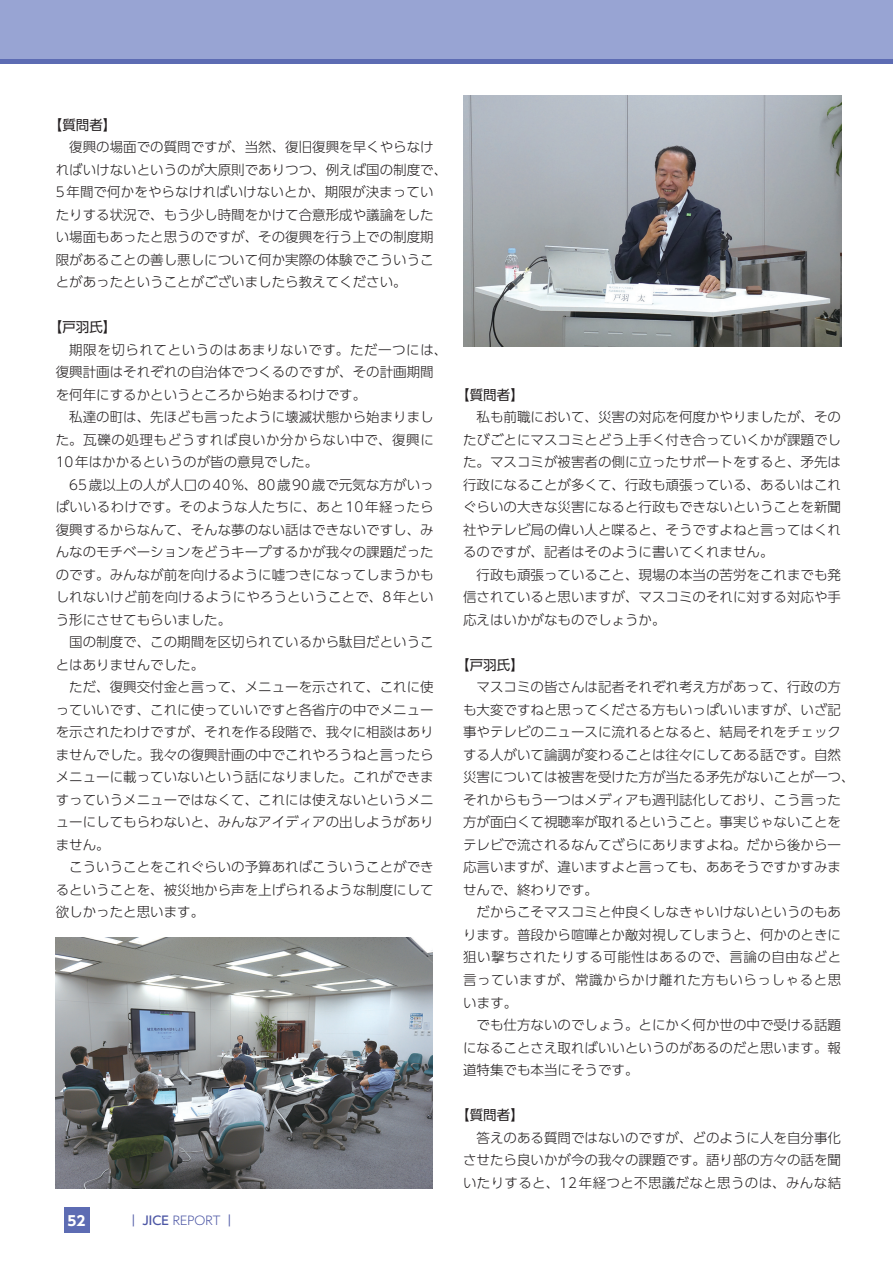
<style>
.page{position:relative;width:893px;height:1263px;background:#fff}
.page>*{position:absolute;margin:0;border:0;box-sizing:border-box;transform-origin:0 0}
.t1{font:300 13.5px/22.5px "UD Shin Go Pro";color:#231f20;text-align:justify}
.t2{font:13.5px "UD Shin Go Pro";color:#231f20}
.t3{font:700 13.5px "UD Shin Go Pro";color:#fff}
.t4{font:500 12px "UD Shin Go Pro";color:#4d57a5}
.s1{font-weight:300}
</style>
<div class="page">
<hr style="left:892px;top:0;width:1px;height:64px;background:#98a4d3">
<div style="left:0;top:0;width:892px;height:64px;background:#98a4d3"></div>
<hr style="left:0;top:60px;width:893px;height:4px;background:#5d6cb3">
<div style="left:64px;top:1208px;width:25px;height:25px;background:#5d6cb3"></div>
<img style="left:55px;top:937px;width:378px;height:252px">
<img style="left:464px;top:95px;width:377px;height:252px">
<p class="t2" style="left:49px;top:114px;width:69px">【質問者】</p>
<p class="t1" style="left:56px;top:135px;width:393px;text-align:left;text-indent:14px">復興の場面での質問ですが、当然、復旧復興を早くやらなければいけないというのが大原則でありつつ、例えば国の制度で、<br>5年間で何かをやらなければいけないとか、期限が決まっていたりする状況で、もう少し時間をかけて合意形成や議論をしたい場面もあったと思うのですが、その復興を行う上での制度期限があることの善し悪しについて何か実際の体験でこういうことがあったということがございましたら教えてください。</p>
<p class="t2" style="left:49px;top:316px;width:69px">【戸羽氏】</p>
<p class="t1" style="left:56px;top:338px;width:393px;text-align:left;text-indent:14px">期限を切られてというのはあまりないです。ただ一つには、復興計画はそれぞれの自治体でつくるのですが、その計画期間を何年にするかというところから始まるわけです。</p>
<p class="t1" style="left:56px;top:405px;width:380px;text-indent:14px">私達の町は、先ほども言ったように壊滅状態から始まりました。瓦礫の処理もどうすれば良いか分からない中で、復興に10年はかかるというのが皆の意見でした。</p>
<p class="t1" style="left:56px;top:473px;width:380px;text-indent:14px">65歳以上の人が人口の40%、80歳90歳で元気な方がいっぱいいるわけです。そのような人たちに、あと10年経ったら復興するからなんて、そんな夢のない話はできないですし、みんなのモチベーションをどうキープするかが我々の課題だったのです。みんなが前を向けるように嘘つきになってしまうかもしれないけど前を向けるようにやろうということで、8年という形にさせてもらいました。</p>
<p class="t1" style="left:56px;top:630px;width:380px;text-indent:14px">国の制度で、この期間を区切られているから駄目だということはありませんでした。</p>
<p class="t1" style="left:56px;top:675px;width:380px;text-indent:14px">ただ、復興交付金と言って、メニューを示されて、これに使っていいです、これに使っていいですと各省庁の中でメニューを示されたわけですが、それを作る段階で、我々に相談はありませんでした。我々の復興計画の中でこれやろうねと言ったらメニューに載っていないという話になりました。これができますっていうメニューではなくて、これには使えないというメニューにしてもらわないと、みんなアイディアの出しようがありません。</p>
<p class="t1" style="left:56px;top:855px;width:380px;text-indent:14px">こういうことをこれぐらいの予算あればこういうことができるということを、被災地から声を上げられるような制度にして欲しかったと思います。</p>
<p class="t3" style="left:68px;top:1209px;width:19px">52</p>
<p class="t4" style="left:128px;top:1211px;width:110px">｜ JICE <span class="s1">REPORT</span> ｜</p>
<p class="t2" style="left:456px;top:384px;width:69px">【質問者】</p>
<p class="t1" style="left:463px;top:405px;width:379px;text-indent:14px">私も前職において、災害の対応を何度かやりましたが、そのたびごとにマスコミとどう上手く付き合っていくかが課題でした。マスコミが被害者の側に立ったサポートをすると、矛先は行政になることが多くて、行政も頑張っている、あるいはこれぐらいの大きな災害になると行政もできないということを新聞社やテレビ局の偉い人と喋ると、そうですよねと言ってはくれるのですが、記者はそのように書いてくれません。</p>
<p class="t1" style="left:463px;top:563px;width:379px;text-indent:14px">行政も頑張っていること、現場の本当の苦労をこれまでも発信されていると思いますが、マスコミのそれに対する対応や手応えはいかがなものでしょうか。</p>
<p class="t2" style="left:456px;top:654px;width:69px">【戸羽氏】</p>
<p class="t1" style="left:463px;top:675px;width:393px;text-align:left;text-indent:14px">マスコミの皆さんは記者それぞれ考え方があって、行政の方も大変ですねと思ってくださる方もいっぱいいますが、いざ記事やテレビのニュースに流れるとなると、結局それをチェックする人がいて論調が変わることは往々にしてある話です。自然災害については被害を受けた方が当たる矛先がないことが一つ、それからもう一つはメディアも週刊誌化しており、こう言った方が面白くて視聴率が取れるということ。事実じゃないことをテレビで流されるなんてざらにありますよね。だから後から一応言いますが、違いますよと言っても、ああそうですかすみませんで、終わりです。</p>
<p class="t1" style="left:463px;top:901px;width:380px;text-indent:14px">だからこそマスコミと仲良くしなきゃいけないというのもあります。普段から喧嘩とか敵対視してしまうと、何かのときに狙い撃ちされたりする可能性はあるので、言論の自由などと言っていますが、常識からかけ離れた方もいらっしゃると思います。</p>
<p class="t1" style="left:463px;top:1013px;width:379px;text-indent:14px">でも仕方ないのでしょう。とにかく何か世の中で受ける話題になることさえ取ればいいというのがあるのだと思います。報道特集でも本当にそうです。</p>
<p class="t2" style="left:456px;top:1104px;width:69px">【質問者】</p>
<p class="t1" style="left:463px;top:1126px;width:380px;text-indent:14px">答えのある質問ではないのですが、どのように人を自分事化させたら良いかが今の我々の課題です。語り部の方々の話を聞いたりすると、12年経つと不思議だなと思うのは、みんな結</p>
</div>
